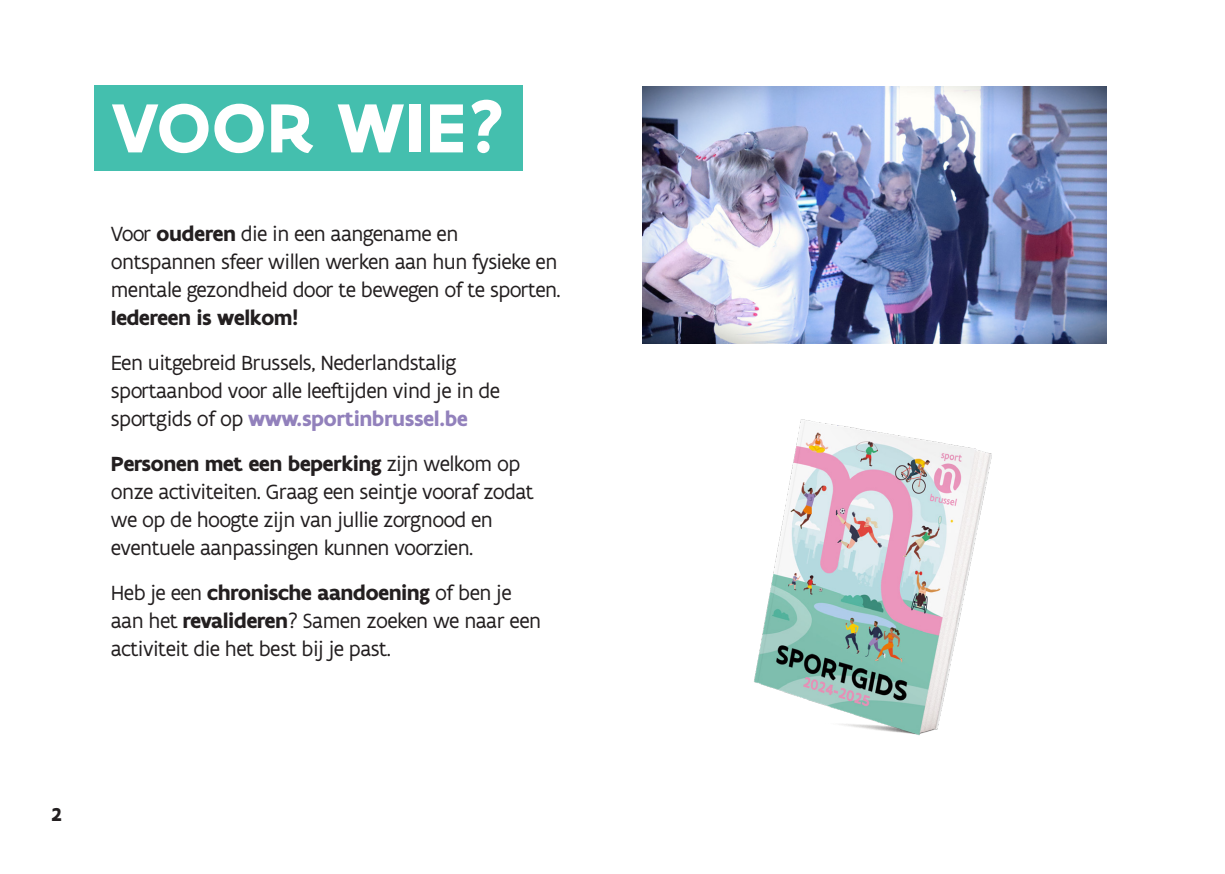
<style>
.page{position:relative;width:1225px;height:874px;background:#fff}
.page>*{position:absolute;margin:0;border:0;box-sizing:border-box;transform-origin:0 0}
.titel{font:700 74.4px "Flanders Art Sans";letter-spacing:.005em;color:#fff}
.tekst{font:22px/28px "Flanders Art Sans";letter-spacing:-.025em;color:#231f20}
.t1{font:700 20px "Flanders Art Sans";color:#231f20}
.s1{font-weight:700}
.s2{font-weight:700;color:#9281bc}
</style>
<div class="page">
<div style="left:94px;top:85px;width:428px;height:86px;background:#44bfae"></div>
<img style="left:754px;top:419px;width:238px;height:316px">
<img style="left:643px;top:86px;width:463px;height:257px">
<p class="titel" style="left:111px;top:81px;width:396px">VOOR WIE?</p>
<p class="tekst" style="left:111px;top:219px;width:451px">Voor <span class="s1">ouderen</span> die in een aangename en ontspannen sfeer willen werken aan hun fysieke en mentale gezondheid door te bewegen of te sporten.<br><span class="s1">Iedereen is welkom!</span></p>
<p class="tekst" style="left:111px;top:348px;width:391px">Een uitgebreid Brussels, Nederlandstalig sportaanbod voor alle leeftijden vind je in de sportgids of op <span class="s2">www.sportinbrussel.be</span></p>
<p class="tekst" style="left:111px;top:449px;width:424px"><span class="s1">Personen met een beperking</span> zijn welkom op onze activiteiten. Graag een seintje vooraf zodat we op de hoogte zijn van jullie zorgnood en eventuele aanpassingen kunnen voorzien.</p>
<p class="tekst" style="left:111px;top:578px;width:432px">Heb je een <span class="s1">chronische aandoening</span> of ben je aan het <span class="s1">revalideren</span>? Samen zoeken we naar een activiteit die het best bij je past.</p>
<p class="t1" style="left:51px;top:801px;width:12px">2</p>
</div>
